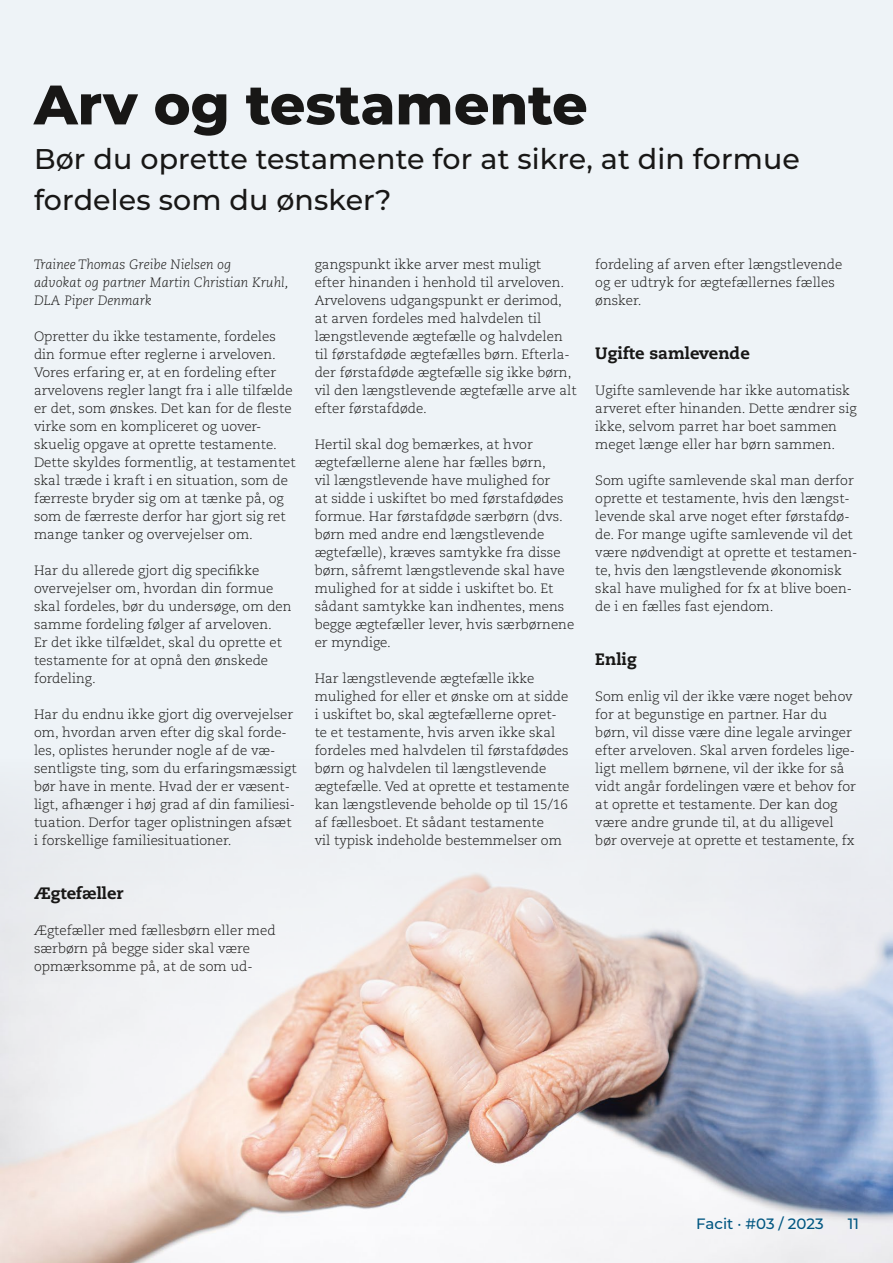
<style>
.page{position:relative;width:893px;height:1263px;background:#eef3f7}
.page>*{position:absolute;margin:0;border:0;box-sizing:border-box;transform-origin:0 0}
.t1{font:800 55.5px "Montserrat";color:#181716}
.t2{font:500 28.5px/40.5px "Montserrat";letter-spacing:.005em;color:#181716}
.t3{font:800 16.5px "Caecilia LT Std";color:#181716}
.t4{font:500 15px "Montserrat";color:#005681}
.t5{font:300 13.5px/18px "Caecilia LT Std";color:#181716}
.t6{font:italic 300 13.5px/18px "Caecilia LT Std";color:#181716}
</style>
<div class="page">
<img style="left:0;top:833px;width:893px;height:430px">
<h1 class="t1" style="left:34px;top:64px;width:555px">Arv og testamente</h1>
<h2 class="t2" style="left:34px;top:138px;width:767px">Bør du oprette testamente for at sikre, at din formue fordeles som du ønsker?</h2>
<p class="t6" style="left:34px;top:256px;width:256px">Trainee Thomas Greibe Nielsen og<br>advokat og partner Martin Christian Kruhl,<br>DLA Piper Denmark</p>
<p class="t5" style="left:34px;top:328px;width:263px">Opretter du ikke testamente, fordeles din formue efter reglerne i arveloven.<br>Vores erfaring er, at en fordeling efter arvelovens regler langt fra i alle tilfælde er det, som ønskes. Det kan for de fleste virke som en kompliceret og uover&shy;skuelig opgave at oprette testamente.<br>Dette skyldes formentlig, at testamentet skal træde i kraft i en situation, som de færreste bryder sig om at tænke på, og som de færreste derfor har gjort sig ret mange tanker og overvejelser om.</p>
<p class="t5" style="left:34px;top:562px;width:259px">Har du allerede gjort dig specifikke overvejelser om, hvordan din formue skal fordeles, bør du undersøge, om den samme fordeling følger af arveloven.<br>Er det ikke tilfældet, skal du oprette et testamente for at opnå den ønskede fordeling.</p>
<p class="t5" style="left:34px;top:706px;width:264px">Har du endnu ikke gjort dig overvejelser om, hvordan arven efter dig skal forde&shy;les, oplistes herunder nogle af de væ&shy;sentligste ting, som du erfaringsmæssigt bør have in mente. Hvad der er væsent&shy;ligt, afhænger i høj grad af din familiesi&shy;tuation. Derfor tager oplistningen afsæt i forskellige familiesituationer.</p>
<p class="t3" style="left:34px;top:883px;width:91px">Ægtefæller</p>
<p class="t5" style="left:34px;top:922px;width:243px">Ægtefæller med fællesbørn eller med særbørn på begge sider skal være opmærksomme på, at de som ud-</p>
<p class="t5" style="left:315px;top:256px;width:263px">gangspunkt ikke arver mest muligt<br>efter hinanden i henhold til arveloven.<br>Arvelovens udgangspunkt er derimod, at arven fordeles med halvdelen til længstlevende ægtefælle og halvdelen til førstafdøde ægtefælles børn. Efterla&shy;der førstafdøde ægtefælle sig ikke børn, vil den længstlevende ægtefælle arve alt efter førstafdøde.</p>
<p class="t5" style="left:315px;top:436px;width:261px">Hertil skal dog bemærkes, at hvor ægtefællerne alene har fælles børn,<br>vil længstlevende have mulighed for<br>at sidde i uskiftet bo med førstafdødes formue. Har førstafdøde særbørn (dvs. børn med andre end længstlevende ægtefælle), kræves samtykke fra disse børn, såfremt længstlevende skal have mulighed for at sidde i uskiftet bo. Et sådant samtykke kan indhentes, mens begge ægtefæller lever, hvis særbørnene er myndige.</p>
<p class="t5" style="left:315px;top:670px;width:256px">Har længstlevende ægtefælle ikke mulighed for eller et ønske om at sidde i uskiftet bo, skal ægtefællerne opret&shy;te et testamente, hvis arven ikke skal fordeles med halvdelen til førstafdødes børn og halvdelen til længstlevende ægtefælle. Ved at oprette et testamente kan længstlevende beholde op til 15/16 af fællesboet. Et sådant testamente<br>vil typisk indeholde bestemmelser om</p>
<p class="t5" style="left:595px;top:256px;width:249px">fordeling af arven efter længstlevende og er udtryk for ægtefællernes fælles ønsker.</p>
<p class="t3" style="left:595px;top:343px;width:156px">Ugifte samlevende</p>
<p class="t5" style="left:595px;top:382px;width:263px">Ugifte samlevende har ikke automatisk arveret efter hinanden. Dette ændrer sig ikke, selvom parret har boet sammen meget længe eller har børn sammen.</p>
<p class="t5" style="left:595px;top:472px;width:264px">Som ugifte samlevende skal man derfor oprette et testamente, hvis den længst&shy;levende skal arve noget efter førstafdø&shy;de. For mange ugifte samlevende vil det være nødvendigt at oprette et testamen&shy;te, hvis den længstlevende økonomisk skal have mulighed for fx at blive boen&shy;de i en fælles fast ejendom.</p>
<p class="t3" style="left:595px;top:649px;width:43px">Enlig</p>
<p class="t5" style="left:595px;top:688px;width:262px">Som enlig vil der ikke være noget behov for at begunstige en partner. Har du børn, vil disse være dine legale arvinger efter arveloven. Skal arven fordeles lige&shy;ligt mellem børnene, vil der ikke for så vidt angår fordelingen være et behov for at oprette et testamente. Der kan dog være andre grunde til, at du alligevel bør overveje at oprette et testamente, fx</p>
<p class="t4" style="left:696px;top:1213px;width:129px">Facit · #03 / 2023</p>
<p class="t4" style="left:848px;top:1213px;width:13px">11</p>
</div>
